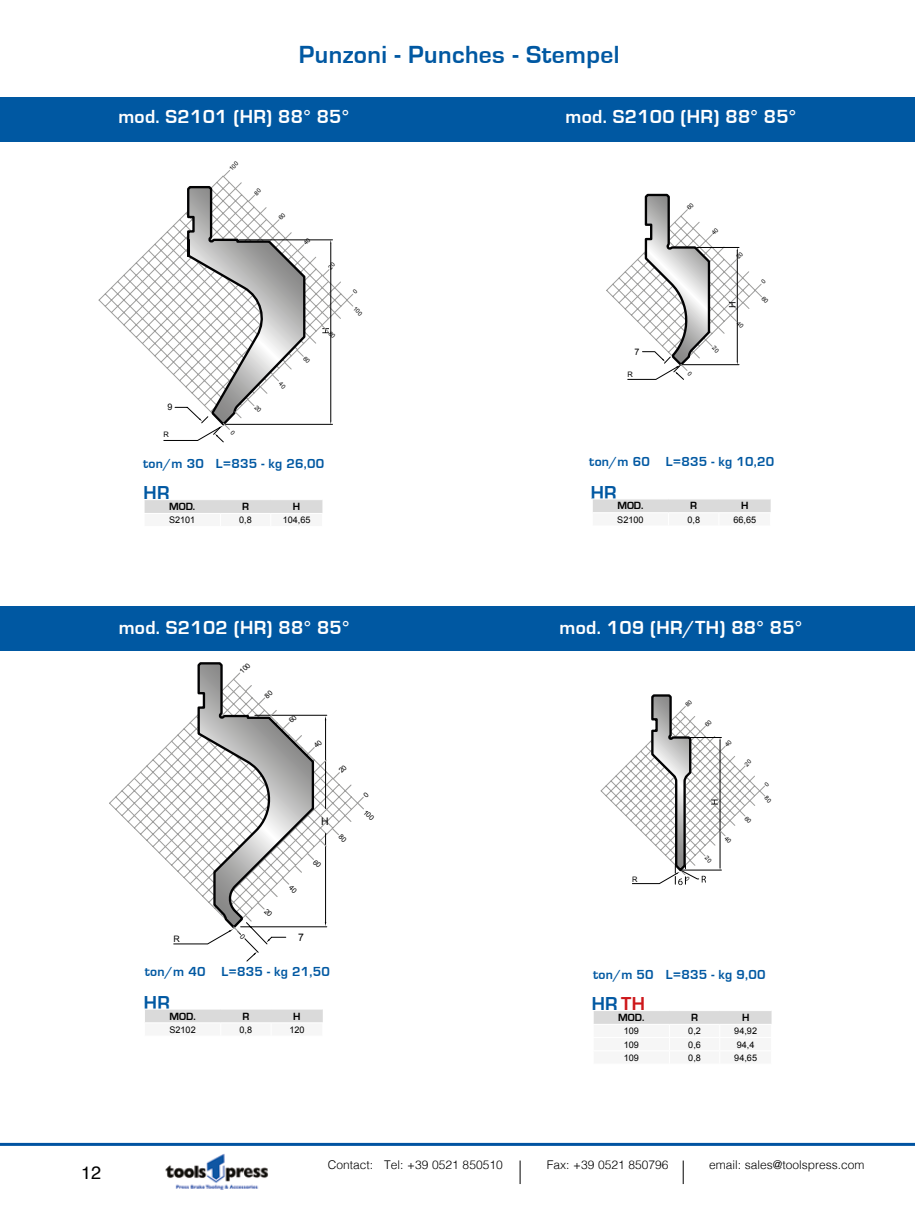
<style>
.page{position:relative;width:915px;height:1212px;background:#fff}
.page>*{position:absolute;margin:0;border:0;box-sizing:border-box;transform-origin:0 0}
.t1{font:700 25.5px "Eurostile";letter-spacing:.015em;color:#0058a2}
.t2{font:700 19.5px "Eurostile";letter-spacing:.015em;color:#fff}
.t3{font:700 19.35px "Eurostile";letter-spacing:.015em;color:#0058a2}
.t4{font:18px "Helvetica";color:#000}
.t5{font:700 13.5px "Eurostile";letter-spacing:.015em;color:#0058a2}
.t6{font:300 12px "Helvetica";color:#000}
.t7{font:700 10.8px "Eurostile";color:#000}
.t8{font:10.5px "Arial";color:#000}
.t9{font:9.15px "Arial";color:#000}
.t10{font:9px "Arial";color:#000}
.t11{font:8.85px "Arial";color:#000}
.t12{font:7.5px "Arial";color:#000}
.s1{color:#cd171a}
</style>
<div class="page">
<hr style="left:914px;top:97px;width:1px;height:45px;background:#0058a2">
<img style="left:165px;top:1154px;width:103px;height:36px">
<svg style="left:519px;top:1160px;width:1px;height:24px"></svg>
<svg style="left:682px;top:1160px;width:1px;height:24px"></svg>
<div style="left:0;top:97px;width:914px;height:45px;background:#0058a2"></div>
<div style="left:0;top:606px;width:914px;height:44px;background:#0058a2"></div>
<hr style="left:0;top:1143px;width:914px;height:3px;background:#0053a1">
<svg style="left:593px;top:499px;width:178px;height:13px"></svg>
<div style="left:144px;top:500px;width:179px;height:13px;background:#dadada"></div>
<svg style="left:98px;top:235px;width:65px;height:130px"></svg>
<svg style="left:145px;top:1009px;width:178px;height:14px"></svg>
<svg style="left:109px;top:739px;width:64px;height:128px"></svg>
<div style="left:593px;top:1011px;width:178px;height:13px;background:#dadada"></div>
<svg style="left:606px;top:193px;width:156px;height:187px"></svg>
<svg style="left:163px;top:170px;width:191px;height:273px"></svg>
<svg style="left:173px;top:662px;width:191px;height:300px"></svg>
<svg style="left:600px;top:694px;width:166px;height:191px"></svg>
<h1 class="t1" style="left:299px;top:41px;width:322px">Punzoni - Punches - Stempel</h1>
<h2 class="t2" style="left:118px;top:106px;width:232px">mod. S2101 (HR) 88° 85°</h2>
<h2 class="t2" style="left:565px;top:106px;width:232px">mod. S2100 (HR) 88° 85°</h2>
<p class="t10" style="left:634px;top:346px;width:7px">7</p>
<p class="t12" style="left:627px;top:370px;width:7px">R</p>
<p class="t10" style="left:167px;top:401px;width:7px">9</p>
<p class="t12" style="left:163px;top:430px;width:7px">R</p>
<p class="t5" style="left:143px;top:456px;width:182px">ton/m 30 L=835 - kg 26,00</p>
<p class="t5" style="left:589px;top:454px;width:186px">ton/m 60 L=835 - kg 10,20</p>
<h3 class="t3" style="left:144px;top:482px;width:27px">HR</h3>
<h3 class="t3" style="left:590px;top:482px;width:27px">HR</h3>
<p class="t7" style="left:169px;top:501px;width:28px">MOD.</p>
<p class="t7" style="left:242px;top:501px;width:8px">R</p>
<p class="t7" style="left:293px;top:501px;width:9px">H</p>
<p class="t9" style="left:169px;top:514px;width:28px">S2101</p>
<p class="t9" style="left:239px;top:514px;width:14px">0,8</p>
<p class="t9" style="left:282px;top:514px;width:29px">104,65</p>
<p class="t7" style="left:617px;top:500px;width:28px">MOD.</p>
<p class="t7" style="left:690px;top:500px;width:8px">R</p>
<p class="t7" style="left:740px;top:500px;width:9px">H</p>
<p class="t9" style="left:617px;top:513px;width:28px">S2100</p>
<p class="t9" style="left:687px;top:513px;width:14px">0,8</p>
<p class="t9" style="left:733px;top:513px;width:24px">66,65</p>
<h2 class="t2" style="left:119px;top:616px;width:232px">mod. S2102 (HR) 88° 85°</h2>
<h2 class="t2" style="left:559px;top:617px;width:244px">mod. 109 (HR/TH) 88° 85°</h2>
<h3 class="t4" style="left:81px;top:1159px;width:22px">12</h3>
<p class="t11" style="left:173px;top:933px;width:8px">R</p>
<p class="t8" style="left:321px;top:814px;width:9px">H</p>
<p class="t8" style="left:298px;top:930px;width:7px">7</p>
<p class="t5" style="left:145px;top:965px;width:186px">ton/m 40 L=835 - kg 21,50</p>
<h3 class="t3" style="left:144px;top:992px;width:27px">HR</h3>
<p class="t7" style="left:169px;top:1010px;width:28px">MOD.</p>
<p class="t7" style="left:242px;top:1010px;width:8px">R</p>
<p class="t7" style="left:293px;top:1010px;width:9px">H</p>
<p class="t9" style="left:169px;top:1023px;width:28px">S2102</p>
<p class="t9" style="left:239px;top:1023px;width:14px">0,8</p>
<p class="t9" style="left:289px;top:1023px;width:17px">120</p>
<p class="t12" style="left:631px;top:874px;width:7px">R</p>
<p class="t5" style="left:593px;top:967px;width:174px">ton/m 50 L=835 - kg 9,00</p>
<h3 class="t3" style="left:591px;top:993px;width:55px">HR <span class="s1">TH</span></h3>
<p class="t7" style="left:618px;top:1011px;width:28px">MOD.</p>
<p class="t7" style="left:691px;top:1011px;width:8px">R</p>
<p class="t7" style="left:741px;top:1011px;width:9px">H</p>
<p class="t9" style="left:623px;top:1025px;width:17px">109</p>
<p class="t9" style="left:688px;top:1025px;width:14px">0,2</p>
<p class="t9" style="left:734px;top:1025px;width:24px">94,92</p>
<p class="t9" style="left:623px;top:1038px;width:17px">109</p>
<p class="t9" style="left:688px;top:1038px;width:14px">0,6</p>
<p class="t9" style="left:736px;top:1038px;width:19px">94,4</p>
<p class="t9" style="left:623px;top:1051px;width:17px">109</p>
<p class="t9" style="left:688px;top:1051px;width:14px">0,8</p>
<p class="t9" style="left:734px;top:1051px;width:24px">94,65</p>
<p class="t6" style="left:328px;top:1155px;width:176px">Contact: Tel: +39 0521 850510</p>
<p class="t6" style="left:546px;top:1155px;width:123px">Fax: +39 0521 850796</p>
<p class="t6" style="left:709px;top:1155px;width:157px">email: sales@toolspress.com</p>
</div>
